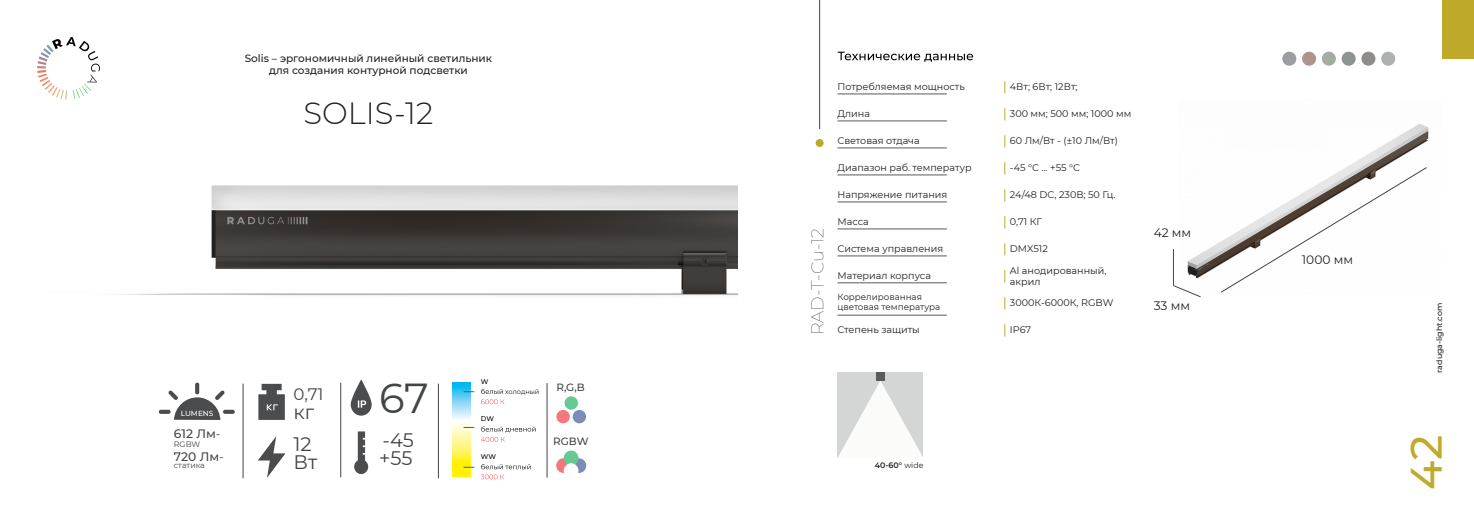
<style>
.page{position:relative;width:1474px;height:521px;background:#fff}
.page>*{position:absolute;margin:0;border:0;box-sizing:border-box;transform-origin:0 0}
.t1{font:500 43.75px "Montserrat";color:#bfaa2a}
.t2{font:41.82px "Montserrat";color:#424545}
.t3{font:300 30.62px "Montserrat";color:#231f20}
.t4{font:19.51px/18.4px "Montserrat";color:#424545}
.t5{font:100 17.5px "Montserrat";color:#231f20}
.t6{font:16.62px "Montserrat";color:#424545}
.t7{font:12.25px "Montserrat";color:#231f20}
.t8{font:500 12.25px "Montserrat";color:#424545}
.t9{font:500 10.5px/12.6px "Montserrat";color:#231f20;text-align:center}
.t10{font:500 10.5px "Montserrat";color:#424545}
.t11{font:9.62px/11.5px "Montserrat";color:#231f20}
.t12{font:8.75px/10.5px "Montserrat";color:#231f20}
.t13{font:500 7.88px "Montserrat";color:#231f20}
.t14{font:7.88px "Montserrat";color:#424545}
.t15{font:600 7.88px "Montserrat";color:#231f20}
.t16{font:500 7.35px "Montserrat";color:#fff}
.t17{font:500 6.74px "Montserrat";color:#000001}
.t18{font:6.56px "Montserrat";color:#231f20}
.s1{font-weight:400}
</style>
<div class="page">
<img style="left:118px;top:185px;width:619px;height:111px">
<div style="left:1442px;top:0;width:31px;height:58px;background:#bfa92a"></div>
<hr style="left:819px;top:0;width:1px;height:129px;background:#424545">
<div style="left:815px;top:139px;width:8px;height:8px;background:#bfa92a;border-radius:50%"></div>
<svg style="left:837px;top:52px;width:136px;height:10px"></svg>
<svg style="left:37px;top:37px;width:63px;height:62px"></svg>
<img style="left:1187px;top:124px;width:242px;height:155px">
<hr style="left:1172px;top:249px;width:1px;height:37px;background:#424545">
<svg style="left:1172px;top:284px;width:29px;height:14px"></svg>
<svg style="left:1219px;top:166px;width:208px;height:127px"></svg>
<div style="left:1282px;top:52px;width:14px;height:14px;background:#9b9da0;border-radius:50%"></div>
<div style="left:1301px;top:52px;width:15px;height:14px;background:#af948d;border-radius:50%"></div>
<div style="left:1321px;top:52px;width:14px;height:14px;background:#a2aea1;border-radius:50%"></div>
<div style="left:1341px;top:52px;width:14px;height:14px;background:#8e9392;border-radius:50%"></div>
<div style="left:1361px;top:52px;width:14px;height:14px;background:#8e8d8b;border-radius:50%"></div>
<div style="left:1381px;top:52px;width:14px;height:14px;background:#adb1af;border-radius:50%"></div>
<svg style="left:1004px;top:324px;width:1px;height:12px"></svg>
<svg style="left:1004px;top:81px;width:1px;height:13px"></svg>
<hr style="left:837px;top:94px;width:109px;height:1px;background:#585b5c">
<svg style="left:1004px;top:189px;width:1px;height:12px"></svg>
<hr style="left:837px;top:202px;width:109px;height:1px;background:#585b5c">
<svg style="left:1004px;top:135px;width:1px;height:12px"></svg>
<hr style="left:837px;top:148px;width:109px;height:1px;background:#585b5c">
<svg style="left:1004px;top:162px;width:1px;height:12px"></svg>
<hr style="left:837px;top:175px;width:109px;height:1px;background:#585b5c">
<svg style="left:1004px;top:108px;width:1px;height:13px"></svg>
<hr style="left:837px;top:121px;width:109px;height:1px;background:#585b5c">
<svg style="left:1004px;top:216px;width:1px;height:12px"></svg>
<hr style="left:837px;top:229px;width:109px;height:1px;background:#585b5c">
<svg style="left:1004px;top:243px;width:1px;height:12px"></svg>
<hr style="left:837px;top:256px;width:109px;height:1px;background:#585b5c">
<svg style="left:1004px;top:270px;width:1px;height:12px"></svg>
<hr style="left:837px;top:283px;width:109px;height:1px;background:#585b5c">
<svg style="left:1004px;top:297px;width:1px;height:12px"></svg>
<hr style="left:837px;top:315px;width:109px;height:1px;background:#585b5c">
<svg style="left:258px;top:384px;width:27px;height:36px"></svg>
<svg style="left:351px;top:379px;width:21px;height:37px"></svg>
<svg style="left:354px;top:431px;width:14px;height:43px"></svg>
<hr style="left:243px;top:384px;width:1px;height:94px;background:#424545">
<svg style="left:258px;top:436px;width:27px;height:42px"></svg>
<hr style="left:340px;top:383px;width:1px;height:94px;background:#424545">
<hr style="left:438px;top:384px;width:1px;height:94px;background:#424545">
<svg style="left:158px;top:382px;width:77px;height:38px"></svg>
<hr style="left:546px;top:383px;width:1px;height:95px;background:#424545">
<div style="left:556px;top:410px;width:14px;height:13px;background:#f4777b;border-radius:50%"></div>
<svg style="left:572px;top:410px;width:14px;height:13px"></svg>
<svg style="left:564px;top:396px;width:14px;height:14px"></svg>
<svg style="left:556px;top:458px;width:15px;height:15px"></svg>
<svg style="left:571px;top:458px;width:15px;height:15px"></svg>
<svg style="left:563px;top:450px;width:15px;height:15px"></svg>
<div style="left:563px;top:463px;width:15px;height:15px;background:#fff;border-radius:50%"></div>
<svg style="left:452px;top:382px;width:18px;height:94px;background:#c8e6a5"></svg>
<svg style="left:481px;top:389px;width:23px;height:15px"></svg>
<svg style="left:481px;top:426px;width:54px;height:16px"></svg>
<svg style="left:481px;top:464px;width:49px;height:15px"></svg>
<div style="left:837px;top:372px;width:86px;height:86px;background:#d4d6d5"></div>
<svg style="left:838px;top:380px;width:85px;height:78px"></svg>
<div style="left:876px;top:372px;width:8px;height:8px;background:#585b5c"></div>
<p class="t9" style="left:245px;top:51px;width:249px">Solis – эргономичный линейный светильник для создания контурной подсветки</p>
<h3 class="t3" style="left:303px;top:95px;width:131px">SOLIS-12</h3>
<p class="t16" style="left:181px;top:410px;width:34px">LUMENS</p>
<p class="t8" style="left:174px;top:425px;width:48px">612 Лм<span class="s1">-</span></p>
<p class="t14" style="left:174px;top:438px;width:28px">RGBW</p>
<p class="t8" style="left:174px;top:448px;width:51px">720 Лм<span class="s1">-</span></p>
<p class="t14" style="left:174px;top:460px;width:32px">статика</p>
<h3 class="t6" style="left:293px;top:383px;width:32px">0,71</h3>
<h3 class="t4" style="left:293px;top:395px;width:22px;line-height:32.2px">кг<br>12</h3>
<h3 class="t4" style="left:293px;top:452px;width:25px">Вт</h3>
<h2 class="t2" style="left:379px;top:369px;width:51px">67</h2>
<h3 class="t4" style="left:379px;top:430px;width:36px">-45 +55</h3>
<p class="t17" style="left:481px;top:379px;width:9px">W</p>
<p class="t17" style="left:481px;top:416px;width:15px">DW</p>
<p class="t17" style="left:481px;top:454px;width:17px">WW</p>
<p class="t18" style="left:505px;top:387px;width:36px">холодный</p>
<p class="t10" style="left:556px;top:383px;width:30px">R,G,B</p>
<p class="t10" style="left:553px;top:437px;width:37px">RGBW</p>
<h3 class="t5" style="left:807px;top:335px;width:109px;rotate:-90deg">RAD-T-Cu-12</h3>
<p class="t11" style="left:837px;top:80px;width:129px">Потребляемая мощность</p>
<p class="t11" style="left:1009px;top:80px;width:69px">4Вт; 6Вт; 12Вт;</p>
<p class="t11" style="left:837px;top:107px;width:34px">Длина</p>
<p class="t11" style="left:1009px;top:107px;width:123px">300 мм; 500 мм; 1000 мм</p>
<p class="t11" style="left:837px;top:134px;width:84px">Световая отдача</p>
<p class="t11" style="left:1009px;top:134px;width:109px">60 Лм/Вт - (±10 Лм/Вт)</p>
<p class="t11" style="left:837px;top:161px;width:136px">Диапазон раб. температур</p>
<p class="t11" style="left:1009px;top:161px;width:72px">-45 °С ... +55 °С</p>
<p class="t11" style="left:837px;top:188px;width:111px">Напряжение питания</p>
<p class="t11" style="left:1009px;top:188px;width:107px">24/48 DC, 230В; 50 Гц.</p>
<p class="t11" style="left:837px;top:215px;width:33px">Масса</p>
<p class="t11" style="left:1009px;top:215px;width:33px">0,71 КГ</p>
<p class="t11" style="left:837px;top:242px;width:107px">Система управления</p>
<p class="t11" style="left:1009px;top:242px;width:39px">DMX512</p>
<p class="t11" style="left:1009px;top:264px;width:98px">Al анодированный, акрил</p>
<p class="t11" style="left:837px;top:269px;width:95px">Материал корпуса</p>
<p class="t12" style="left:837px;top:291px;width:104px">Коррелированная цветовая температура</p>
<p class="t11" style="left:1009px;top:296px;width:105px">3000К-6000К, RGBW</p>
<p class="t11" style="left:837px;top:323px;width:84px">Степень защиты</p>
<p class="t11" style="left:1009px;top:323px;width:23px">IP67</p>
<p class="t7" style="left:1153px;top:224px;width:39px">42 мм</p>
<p class="t7" style="left:1153px;top:297px;width:38px">33 мм</p>
<p class="t15" style="left:874px;top:461px;width:50px">40-60° <span class="s1">wide</span></p>
<p class="t7" style="left:1301px;top:251px;width:53px">1000 мм</p>
<p class="t13" style="left:1435px;top:373px;width:71px;rotate:-90deg">raduga-light.com</p>
<h1 class="t1" style="left:1408px;top:489px;width:56px;rotate:-90deg">42</h1>
</div>
